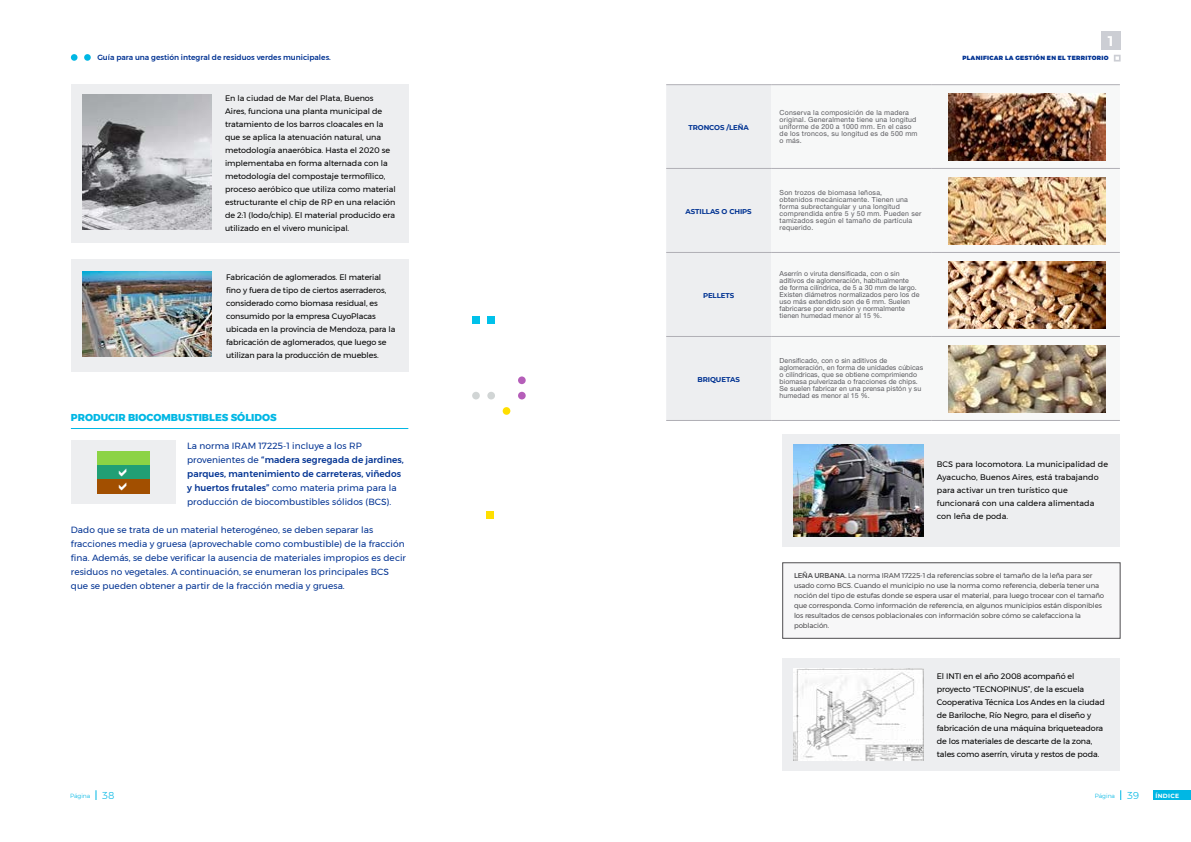
<style>
.page{position:relative;width:1191px;height:842px;background:#fff}
.page>*{position:absolute;margin:0;border:0;box-sizing:border-box;transform-origin:0 0}
.t1{font:700 14px "Montserrat";color:#fff}
.t2{font:800 10px "Montserrat";letter-spacing:.005em;color:#00b7e4}
.t3{font:9px/14px "Montserrat";letter-spacing:.005em;color:#003292}
.t4{font:8px/13px "Montserrat";letter-spacing:-.01em;color:#000}
.t5{font:8px/13px "Montserrat";letter-spacing:.01em;color:#000}
.t6{font:500 7.5px "Montserrat";color:#003292}
.t7{font:7px/7px "Helvetica Neue LT Pro";letter-spacing:.01em;color:#5b5b5f}
.t8{font:7px/10px "Montserrat";letter-spacing:-.015em;color:#4f4e50}
.t9{font:7px/7px "Helvetica Neue LT Pro";letter-spacing:.03em;color:#5b5b5f}
.t10{font:700 7px "Montserrat";letter-spacing:-.01em;color:#003292}
.t11{font:900 6px "Montserrat";letter-spacing:.05em;color:#003292}
.t12{font:300 6px "Montserrat";color:#00b7e4}
.t13{font:700 6px "Montserrat";letter-spacing:.05em;color:#fff}
.s1{font-weight:500}
.s2{font-size:10px}
</style>
<div class="page">
<div style="left:71px;top:54px;width:6px;height:7px;background:#00b7e4;border-radius:50%"></div>
<div style="left:84px;top:54px;width:7px;height:7px;background:#00b7e4;border-radius:50%"></div>
<svg style="left:1114px;top:55px;width:6px;height:7px"></svg>
<div style="left:1100px;top:31px;width:20px;height:18px;background:#ccced4"></div>
<div style="left:1153px;top:791px;width:38px;height:9px;background:#00b7e4"></div>
<div style="left:71px;top:259px;width:337px;height:112px;background:#edeef0"></div>
<hr style="left:71px;top:428px;width:337px;height:1px;background:#00b7e4">
<div style="left:71px;top:440px;width:105px;height:64px;background:#edeef0"></div>
<div style="left:97px;top:452px;width:53px;height:14px;background:#8cd345"></div>
<div style="left:97px;top:466px;width:53px;height:14px;background:#219f75"></div>
<div style="left:97px;top:480px;width:53px;height:14px;background:#a24f00"></div>
<div style="left:71px;top:84px;width:337px;height:159px;background:#edeef0"></div>
<img style="left:82px;top:94px;width:130px;height:136px">
<img style="left:82px;top:272px;width:130px;height:85px">
<div style="left:518px;top:392px;width:8px;height:7px;background:#b55eb9;border-radius:50%"></div>
<div style="left:472px;top:392px;width:8px;height:7px;background:#d1d5d5;border-radius:50%"></div>
<div style="left:503px;top:407px;width:7px;height:8px;background:#ffdf00;border-radius:50%"></div>
<div style="left:487px;top:392px;width:8px;height:7px;background:#d1d5d5;border-radius:50%"></div>
<div style="left:518px;top:376px;width:8px;height:8px;background:#b55eb9;border-radius:50%"></div>
<div style="left:487px;top:316px;width:8px;height:8px;background:#00c1ea"></div>
<div style="left:472px;top:316px;width:8px;height:8px;background:#00c1ea"></div>
<div style="left:486px;top:511px;width:8px;height:8px;background:#ffdf00"></div>
<div style="left:666px;top:85px;width:105px;height:335px;background:#edeef0"></div>
<svg style="left:771px;top:85px;width:349px;height:328px"></svg>
<hr style="left:771px;top:252px;width:160px;height:1px;background:#b0afb5">
<hr style="left:931px;top:252px;width:189px;height:1px;background:#b0afb5">
<hr style="left:771px;top:336px;width:160px;height:1px;background:#b0afb5">
<hr style="left:931px;top:336px;width:189px;height:1px;background:#b0afb5">
<hr style="left:771px;top:420px;width:160px;height:1px;background:#b0afb5">
<hr style="left:931px;top:420px;width:189px;height:1px;background:#b0afb5">
<hr style="left:666px;top:84px;width:105px;height:1px;background:#b0afb5">
<hr style="left:666px;top:168px;width:105px;height:1px;background:#b0afb5">
<hr style="left:666px;top:252px;width:105px;height:1px;background:#b0afb5">
<hr style="left:666px;top:336px;width:105px;height:1px;background:#b0afb5">
<hr style="left:666px;top:420px;width:105px;height:1px;background:#b0afb5">
<hr style="left:771px;top:84px;width:160px;height:1px;background:#b0afb5">
<hr style="left:931px;top:84px;width:189px;height:1px;background:#b0afb5">
<hr style="left:771px;top:168px;width:160px;height:1px;background:#b0afb5">
<hr style="left:931px;top:168px;width:189px;height:1px;background:#b0afb5">
<img style="left:948px;top:93px;width:157px;height:67px">
<img style="left:948px;top:177px;width:157px;height:67px">
<img style="left:948px;top:261px;width:157px;height:67px">
<img style="left:948px;top:345px;width:157px;height:67px">
<div style="left:782px;top:435px;width:338px;height:112px;background:#edeef0"></div>
<img style="left:793px;top:444px;width:130px;height:93px">
<div style="left:782px;top:658px;width:338px;height:112px;background:#edeef0"></div>
<img style="left:793px;top:668px;width:130px;height:92px">
<div style="left:782px;top:562px;width:338px;height:76px;background:#f7f7f8;border:1px solid #4f4e50"></div>
<h1 class="t1" style="left:1107px;top:31px;width:7px">1</h1>
<p class="t6" style="left:97px;top:52px;width:235px">Guía para una gestión integral de residuos verdes municipales.</p>
<p class="t11" style="left:962px;top:53px;width:148px">PLANIFICAR LA GESTIÓN EN EL TERRITORIO</p>
<p class="t4" style="left:225px;top:91px;width:172px">En la ciudad de Mar del Plata, Buenos Aires, funciona una planta municipal de tratamiento de los barros cloacales en la que se aplica la atenuación natural, una metodología anaeróbica. Hasta el 2020 se implementaba en forma alternada con la metodología del compostaje termofílico, proceso aeróbico que utiliza como material estructurante el chip de RP en una relación de 2:1 (lodo/chip). El material producido era utilizado en el vivero municipal.</p>
<p class="t4" style="left:226px;top:270px;width:171px">Fabricación de aglomerados. El material fino y fuera de tipo de ciertos aserraderos, considerado como biomasa residual, es consumido por la empresa CuyoPlacas ubicada en la provincia de Mendoza, para la fabricación de aglomerados, que luego se utilizan para la producción de muebles.</p>
<p class="t2" style="left:71px;top:409px;width:207px">PRODUCIR BIOCOMBUSTIBLES SÓLIDOS</p>
<p class="t3" style="left:187px;top:439px;width:218px">La norma IRAM 17225-1 incluye a los RP provenientes de <span class="s1">“madera segregada de jardines, parques, mantenimiento de carreteras, viñedos y huertos frutales”</span> como materia prima para la producción de biocombustibles sólidos (BCS).</p>
<p class="t3" style="left:71px;top:523px;width:337px">Dado que se trata de un material heterogéneo, se deben separar las fracciones media y gruesa (aprovechable como combustible) de la fracción fina. Además, se debe verificar la ausencia de materiales impropios es decir residuos no vegetales. A continuación, se enumeran los principales BCS que se pueden obtener a partir de la fracción media y gruesa.</p>
<p class="t10" style="left:688px;top:122px;width:62px">TRONCOS /LEÑA</p>
<p class="t10" style="left:685px;top:206px;width:68px">ASTILLAS O CHIPS</p>
<p class="t10" style="left:703px;top:290px;width:33px">PELLETS</p>
<p class="t10" style="left:697px;top:374px;width:44px">BRIQUETAS</p>
<p class="t9" style="left:779px;top:109px;width:139px">Conserva la composición de la madera original. Generalmente tiene una longitud uniforme de 200 a 1000 mm. En el caso de los troncos, su longitud es de 500 mm o más.</p>
<p class="t9" style="left:779px;top:189px;width:143px">Son trozos de biomasa leñosa,<br>obtenidos mecánicamente. Tienen una forma subrectangular y una longitud comprendida entre 5 y 50 mm. Pueden ser tamizados según el tamaño de partícula requerido.</p>
<p class="t7" style="left:779px;top:270px;width:141px">Aserrín o viruta densificada, con o sin aditivos de aglomeración, habitualmente<br>de forma cilíndrica, de 5 a 30 mm de largo.<br>Existen diámetros normalizados pero los de uso más extendido son de 6 mm. Suelen fabricarse por extrusión y normalmente tienen humedad menor al 15 %.</p>
<p class="t7" style="left:779px;top:357px;width:145px">Densificado, con o sin aditivos de aglomeración, en forma de unidades cúbicas o cilíndricas, que se obtiene comprimiendo biomasa pulverizada o fracciones de chips.<br>Se suelen fabricar en una prensa pistón y su humedad es menor al 15 %.</p>
<p class="t5" style="left:936px;top:457px;width:173px">BCS para locomotora. La municipalidad de Ayacucho, Buenos Aires, está trabajando para activar un tren turístico que funcionará con una caldera alimentada con leña de poda.</p>
<p class="t8" style="left:794px;top:570px;width:312px"><span class="s1">LEÑA URBANA.</span> La norma IRAM 17225-1 da referencias sobre el tamaño de la leña para ser usado como BCS. Cuando el municipio no use la norma como referencia, debería tener una noción del tipo de estufas donde se espera usar el material, para luego trocear con el tamaño que corresponda. Como información de referencia, en algunos municipios están disponibles los resultados de censos poblacionales con información sobre cómo se calefacciona la población.</p>
<p class="t4" style="left:936px;top:670px;width:169px">El INTI en el año 2008 acompañó el proyecto “TECNOPINUS”, de la escuela Cooperativa Técnica Los Andes en la ciudad de Bariloche, Río Negro, para el diseño y fabricación de una máquina briqueteadora de los materiales de descarte de la zona, tales como aserrín, viruta y restos de poda.</p>
<p class="t12" style="left:70px;top:791px;width:46px">Página <span class="s2">38</span></p>
<p class="t12" style="left:1094px;top:791px;width:46px">Página <span class="s2">39</span></p>
<p class="t13" style="left:1155px;top:791px;width:25px">ÍNDICE</p>
</div>
